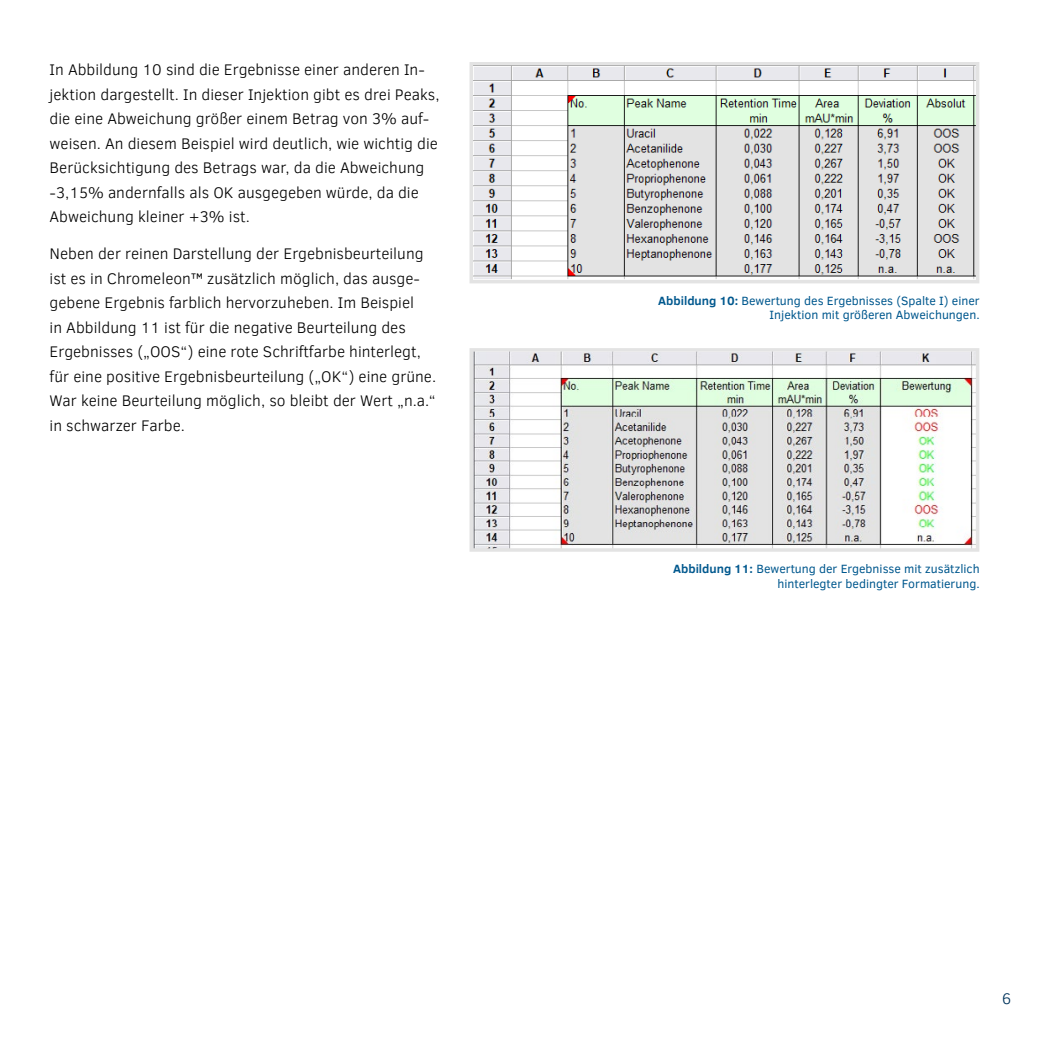
<style>
.page{position:relative;width:1042px;height:1042px;background:#fff}
.page>*{position:absolute;margin:0;border:0;box-sizing:border-box;transform-origin:0 0}
.t1{font:300 15.75px/24.5px "Clear Sans";color:#000}
.t2{font:300 15.75px "Clear Sans";color:#00345c}
.t3{font:12.25px/14.7px "Clear Sans";color:#00588e;text-align:right}
.s1{font-weight:700}
</style>
<div class="page">
<svg style="left:469px;top:62px;width:511px;height:222px"></svg>
<svg style="left:469px;top:348px;width:511px;height:204px"></svg>
<p class="t1" style="left:50px;top:58px;width:391px">In Abbildung 10 sind die Ergebnisse einer anderen In&shy;jektion dargestellt. In dieser Injektion gibt es drei Peaks, die eine Abweichung größer einem Betrag von 3% auf&shy;weisen. An diesem Beispiel wird deutlich, wie wichtig die Berücksichtigung des Betrags war, da die Abweichung -3,15% andernfalls als OK ausgegeben würde, da die Abweichung kleiner +3% ist.</p>
<p class="t1" style="left:50px;top:241px;width:388px">Neben der reinen Darstellung der Ergebnisbeurteilung ist es in Chromeleon™ zusätzlich möglich, das ausge&shy;gebene Ergebnis farblich hervorzuheben. Im Beispiel<br>in Abbildung 11 ist für die negative Beurteilung des Ergebnisses („OOS“) eine rote Schriftfarbe hinterlegt, für eine positive Ergebnisbeurteilung („OK“) eine grüne.<br>War keine Beurteilung möglich, so bleibt der Wert „n.a.“ in schwarzer Farbe.</p>
<p class="t3" style="left:658px;top:293px;width:323px"><span class="s1">Abbildung 10:</span> Bewertung des Ergebnisses (Spalte I) einer<br>Injektion mit größeren Abweichungen.</p>
<p class="t3" style="left:673px;top:561px;width:308px"><span class="s1">Abbildung 11:</span> Bewertung der Ergebnisse mit zusätzlich hinterlegter bedingter Formatierung.</p>
<p class="t2" style="left:1002px;top:988px;width:11px">6</p>
</div>
